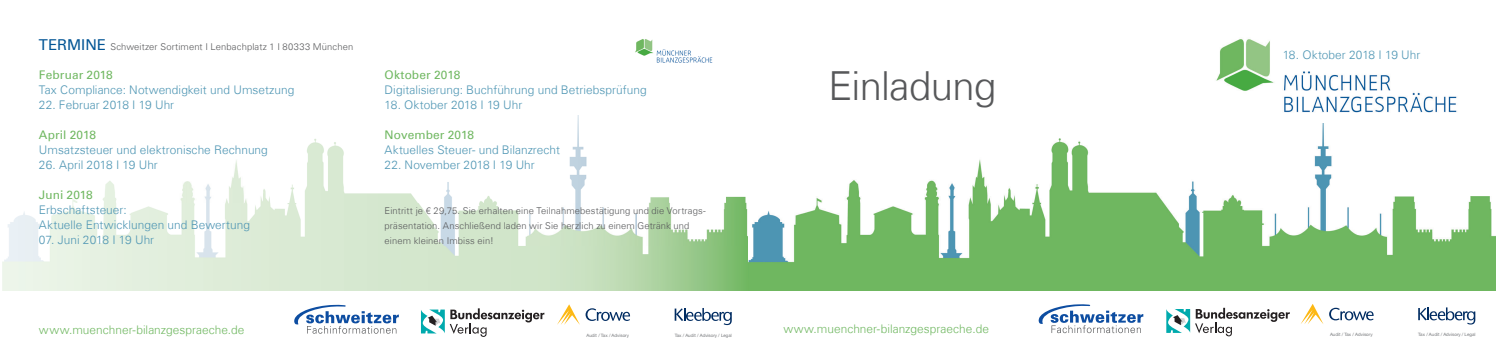
<style>
.page{position:relative;width:1496px;height:355px;background:#fff}
.page>*{position:absolute;margin:0;border:0;box-sizing:border-box;transform-origin:0 0}
.t1{font:300 40px "Univers Com 45";letter-spacing:-.015em;color:#57585a}
.t2{font:300 11.88px/15px "Univers Com 45";color:#4d95b3}
.t3{font:300 11.88px "Univers Com 45";letter-spacing:.005em;color:#6fb760}
.t4{font:11.88px "Univers Com 55 Roman";letter-spacing:.01em;color:#6fb760}
.t5{font:300 9.38px/15px "Univers Com 45";letter-spacing:.01em;color:#57585a}
.t6{font:4.5px "Helvetica Neue LT Std";color:#76787b}
.s1{font-family:"Univers Com 55 Roman";font-weight:400;font-size:15px;color:#035595}
</style>
<div class="page">
<img style="left:2px;top:116px;width:1493px;height:174px">
<img style="left:635px;top:39px;width:78px;height:24px">
<img style="left:1210px;top:39px;width:257px;height:83px">
<svg style="left:1038px;top:304px;width:105px;height:29px"></svg>
<svg style="left:294px;top:304px;width:105px;height:29px"></svg>
<svg style="left:1166px;top:307px;width:123px;height:29px"></svg>
<svg style="left:421px;top:308px;width:123px;height:28px"></svg>
<svg style="left:1329px;top:307px;width:44px;height:13px"></svg>
<svg style="left:1301px;top:304px;width:22px;height:20px"></svg>
<svg style="left:1418px;top:307px;width:57px;height:17px"></svg>
<svg style="left:557px;top:304px;width:73px;height:20px"></svg>
<svg style="left:674px;top:308px;width:57px;height:16px"></svg>
<p class="t5" style="left:39px;top:39px;width:316px"><span class="s1">TERMINE</span> Schweitzer Sortiment I Lenbachplatz 1 I 80333 München</p>
<p class="t4" style="left:39px;top:67px;width:75px">Februar 2018</p>
<p class="t2" style="left:39px;top:82px;width:257px">Tax Compliance: Notwendigkeit und Umsetzung</p>
<p class="t2" style="left:39px;top:97px;width:137px">22. Februar 2018 I 19 Uhr</p>
<p class="t4" style="left:39px;top:127px;width:58px">April 2018</p>
<p class="t2" style="left:39px;top:142px;width:230px">Umsatzsteuer und elektronische Rechnung</p>
<p class="t2" style="left:39px;top:157px;width:120px">26. April 2018 I 19 Uhr</p>
<p class="t4" style="left:39px;top:187px;width:55px">Juni 2018</p>
<p class="t2" style="left:39px;top:202px;width:212px">Erbschaftsteuer:<br>Aktuelle Entwicklungen und Bewertung</p>
<p class="t2" style="left:39px;top:232px;width:117px">07. Juni 2018 I 19 Uhr</p>
<p class="t4" style="left:384px;top:67px;width:77px">Oktober 2018</p>
<p class="t2" style="left:384px;top:82px;width:263px">Digitalisierung: Buchführung und Betriebsprüfung</p>
<p class="t2" style="left:384px;top:97px;width:139px">18. Oktober 2018 I 19 Uhr</p>
<p class="t4" style="left:384px;top:127px;width:91px">November 2018</p>
<p class="t2" style="left:384px;top:142px;width:177px">Aktuelles Steuer- und Bilanzrecht</p>
<p class="t2" style="left:384px;top:157px;width:152px">22. November 2018 I 19 Uhr</p>
<p class="t5" style="left:384px;top:203px;width:323px">Eintritt je € 29,75. Sie erhalten eine Teilnahmebestätigung und die Vortrags&shy;präsentation. Anschließend laden wir Sie herzlich zu einem Getränk und einem kleinen Imbiss ein!</p>
<h1 class="t1" style="left:828px;top:61px;width:170px">Einladung</h1>
<p class="t2" style="left:1282px;top:47px;width:139px">18. Oktober 2018 I 19 Uhr</p>
<p class="t3" style="left:39px;top:322px;width:207px">www.muenchner-bilanzgespraeche.de</p>
<p class="t3" style="left:783px;top:321px;width:207px">www.muenchner-bilanzgespraeche.de</p>
<p class="t6" style="left:586px;top:332px;width:44px">Audit / Tax / Advisory</p>
<p class="t6" style="left:674px;top:332px;width:59px">Tax / Audit / Advisory / Legal</p>
<p class="t6" style="left:1329px;top:331px;width:44px">Audit / Tax / Advisory</p>
<p class="t6" style="left:1418px;top:331px;width:59px">Tax / Audit / Advisory / Legal</p>
</div>
